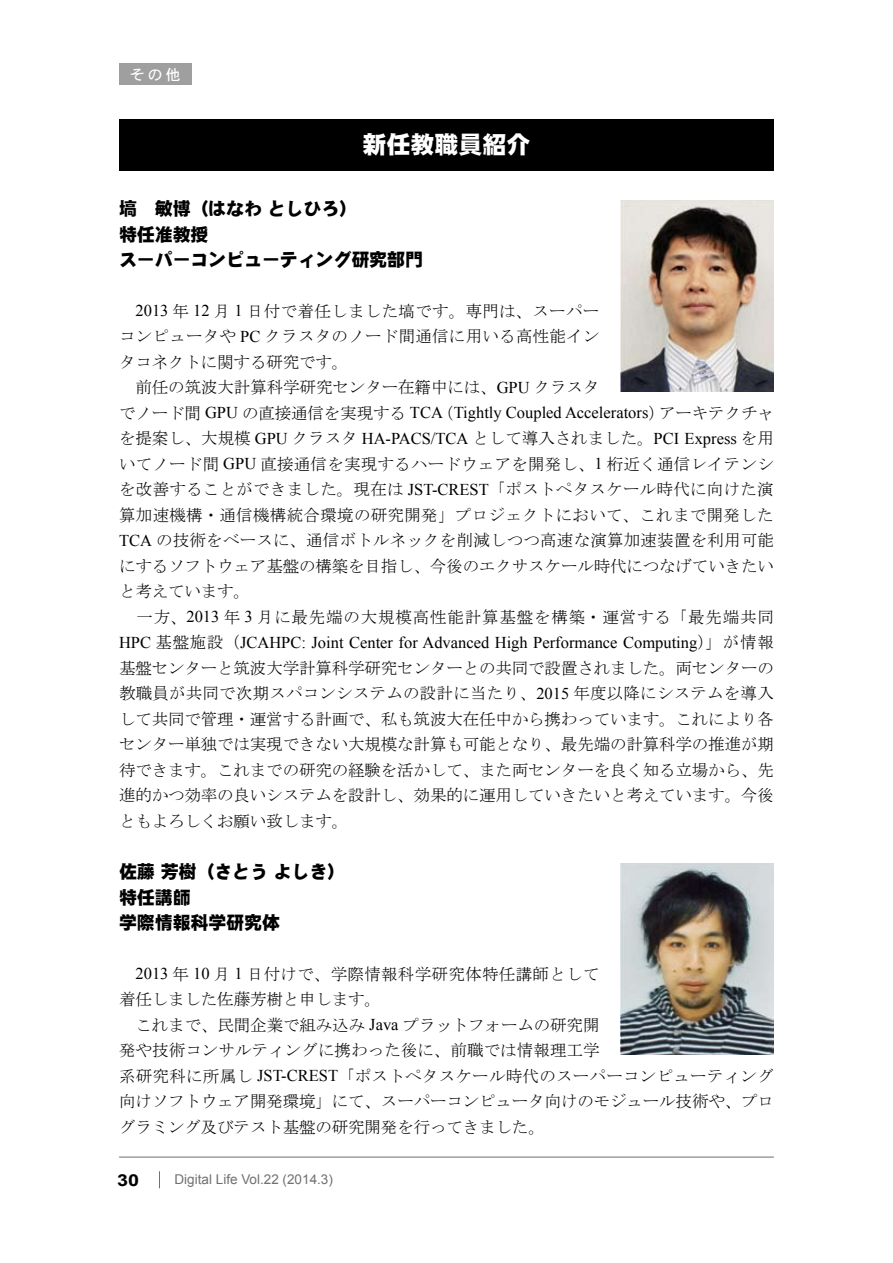
<style>
.page{position:relative;width:893px;height:1263px;background:#fff}
.page>*{position:absolute;margin:0;border:0;box-sizing:border-box;transform-origin:0 0}
.t1{font:24px "DF Gothic Std W10";color:#fff}
.t2{font:18px/25.5px "DF Gothic Std W10";letter-spacing:-.005em;color:#000}
.t3{font:16.5px/25.5px "MS Mincho";letter-spacing:.005em;color:#000}
.t4{font:16.5px "Times New Roman";color:#000}
.t5{font:700 16.5px "Arial";color:#000;scale:1.2 1}
.t6{font:15px "DFHS Gothic Std W5";color:#fff}
.t7{font:13.5px "Arial";color:#727172}
.s1{font-family:"Times New Roman"}
.s2{font-family:"MS Mincho"}
</style>
<div class="page">
<div style="left:119px;top:119px;width:655px;height:51px;background:#000"></div>
<img style="left:621px;top:201px;width:153px;height:191px">
<img style="left:621px;top:863px;width:153px;height:191px">
<hr style="left:119px;top:1156px;width:655px;height:2px;background:#9f9fa0">
<svg style="left:159px;top:1171px;width:1px;height:17px"></svg>
<div style="left:119px;top:64px;width:72px;height:21px;background:#9f9fa0"></div>
<p class="t6" style="left:130px;top:66px;width:53px">その他</p>
<h1 class="t1" style="left:362px;top:132px;width:170px">新任教職員紹介</h1>
<p class="t2" style="left:119px;top:196px;width:305px">塙　敏博（はなわ としひろ）<br>特任准教授<br>スーパーコンピューティング研究部門</p>
<p class="t3" style="left:119px;top:298px;width:482px;text-indent:16px"><span class="s1">2013</span> 年 <span class="s1">12</span> 月 <span class="s1">1</span> 日付で着任しました塙です。専門は、スーパーコンピュータや <span class="s1">PC</span> クラスタのノード間通信に用いる高性能インタコネクトに関する研究です。<br>　前任の筑波大計算科学研究センター在籍中には、<span class="s1">GPU</span> クラスタ</p>
<p class="t4" style="left:119px;top:402px;width:656px"><span class="s2">でノード間</span> GPU <span class="s2">の直接通信を実現する</span> TCA<span class="s2">（</span>Tightly Coupled Accelerators<span class="s2">）アーキテクチャ</span></p>
<p class="t3" style="left:119px;top:425px;width:656px">を提案し、大規模 <span class="s1">GPU</span> クラスタ <span class="s1">HA-PACS/TCA</span> として導入されました。<span class="s1">PCI Express</span> を用いてノード間 <span class="s1">GPU</span> 直接通信を実現するハードウェアを開発し、<span class="s1">1</span> 桁近く通信レイテンシを改善することができました。現在は <span class="s1">JST-CREST</span>「ポストペタスケール時代に向けた演算加速機構・通信機構統合環境の研究開発」プロジェクトにおいて、これまで開発した<span class="s1">TCA</span> の技術をベースに、通信ボトルネックを削減しつつ高速な演算加速装置を利用可能にするソフトウェア基盤の構築を目指し、今後のエクサスケール時代につなげていきたいと考えています。<br>　一方、<span class="s1">2013</span> 年 <span class="s1">3</span> 月に最先端の大規模高性能計算基盤を構築・運営する「最先端共同</p>
<p class="t4" style="left:119px;top:631px;width:656px">HPC <span class="s2">基盤施設（</span>JCAHPC: Joint Center for Advanced High Performance Computing<span class="s2">）」が情報</span></p>
<p class="t3" style="left:119px;top:655px;width:656px;text-align:justify">基盤センターと筑波大学計算科学研究センターとの共同で設置されました。両センターの教職員が共同で次期スパコンシステムの設計に当たり、<span class="s1">2015</span> 年度以降にシステムを導入して共同で管理・運営する計画で、私も筑波大在任中から携わっています。これにより各センター単独では実現できない大規模な計算も可能となり、最先端の計算科学の推進が期待できます。これまでの研究の経験を活かして、また両センターを良く知る立場から、先進的かつ効率の良いシステムを設計し、効果的に運用していきたいと考えています。今後ともよろしくお願い致します。</p>
<p class="t2" style="left:119px;top:859px;width:228px">佐藤 芳樹（さとう よしき）特任講師<br>学際情報科学研究体</p>
<p class="t3" style="left:119px;top:961px;width:656px;text-indent:16px"><span class="s1">2013</span> 年 <span class="s1">10</span> 月 <span class="s1">1</span> 日付けで、学際情報科学研究体特任講師として<br>着任しました佐藤芳樹と申します。<br>　これまで、民間企業で組み込み <span class="s1">Java</span> プラットフォームの研究開<br>発や技術コンサルティングに携わった後に、前職では情報理工学<br>系研究科に所属し <span class="s1">JST-CREST</span>「ポストペタスケール時代のスーパーコンピューティング向けソフトウェア開発環境」にて、スーパーコンピュータ向けのモジュール技術や、プログラミング及びテスト基盤の研究開発を行ってきました。</p>
<p class="t5" style="left:117px;top:1169px;width:20px">30</p>
<p class="t7" style="left:175px;top:1170px;width:160px">Digital Life Vol.22 (2014.3)</p>
</div>
